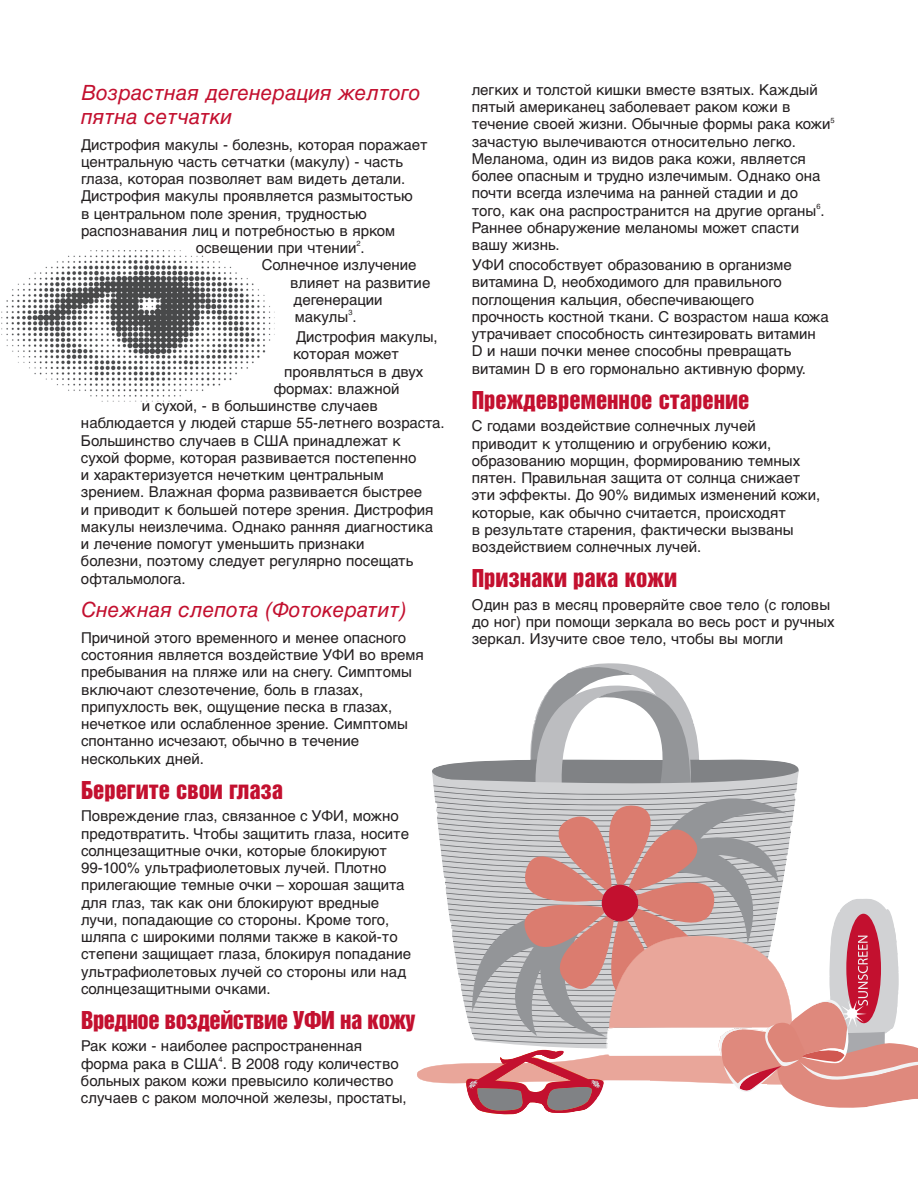
<style>
.page{position:relative;width:918px;height:1188px;background:#fff}
.page>*{position:absolute;margin:0;border:0;box-sizing:border-box;transform-origin:0 0}
.t1{font:22.5px "Helvetica Inserat Cyr Upright";color:#c3102f}
.t2{font:22.5px "Helvetica Inserat Cyr Upright";letter-spacing:-.02em;color:#c3102f}
.t3{font:21px/24px "Helvetica Cyr Inclined";color:#c3102f}
.t4{font:15px/17.2px "Helvetica Cyr Upright";color:#231f20}
.t5{font:7.5px "Helvetica Cyr Upright";color:#231f20}
</style>
<div class="page">
<img style="left:2px;top:250px;width:269px;height:151px">
<svg style="left:768px;top:813px;width:125px;height:295px"></svg>
<svg style="left:432px;top:663px;width:336px;height:452px"></svg>
<svg style="left:881px;top:909px;width:18px;height:120px;background:#d7d8da"></svg>
<h2 class="t3" style="left:81px;top:80px;width:341px">Возрастная дегенерация желтого пятна сетчатки</h2>
<p class="t4" style="left:81px;top:136px;width:348px">Дистрофия макулы - болезнь, которая поражает</p>
<p class="t4" style="left:81px;top:153px;width:324px">центральную часть сетчатки (макулу) - часть</p>
<p class="t4" style="left:81px;top:170px;width:326px">глаза, которая позволяет вам видеть детали.</p>
<p class="t4" style="left:81px;top:188px;width:333px">Дистрофия макулы проявляется размытостью</p>
<p class="t4" style="left:81px;top:205px;width:287px">в центральном поле зрения, трудностью</p>
<p class="t4" style="left:81px;top:222px;width:316px">распознавания лиц и потребностью в ярком</p>
<p class="t4" style="left:196px;top:239px;width:171px">освещении при чтении .</p>
<p class="t5" style="left:356px;top:240px;width:6px">2</p>
<p class="t4" style="left:262px;top:257px;width:156px">Солнечное излучение</p>
<p class="t4" style="left:290px;top:274px;width:142px">влияет на развитие</p>
<p class="t4" style="left:293px;top:291px;width:91px">дегенерации</p>
<p class="t4" style="left:295px;top:308px;width:63px">макулы .</p>
<p class="t5" style="left:348px;top:309px;width:6px">3</p>
<p class="t4" style="left:296px;top:328px;width:143px">Дистрофия макулы,</p>
<p class="t4" style="left:293px;top:346px;width:107px">которая может</p>
<p class="t4" style="left:284px;top:363px;width:141px">проявляться в двух</p>
<p class="t4" style="left:274px;top:380px;width:127px">формах: влажной</p>
<p class="t4" style="left:142px;top:397px;width:238px">и сухой, - в большинстве случаев</p>
<p class="t4" style="left:81px;top:415px;width:365px">наблюдается у людей старше 55-летнего возраста.</p>
<p class="t4" style="left:81px;top:432px;width:321px">Большинство случаев в США принадлежат к</p>
<p class="t4" style="left:81px;top:449px;width:337px">сухой форме, которая развивается постепенно</p>
<p class="t4" style="left:81px;top:466px;width:304px">и характеризуется нечетким центральным</p>
<p class="t4" style="left:81px;top:484px;width:343px">зрением. Влажная форма развивается быстрее</p>
<p class="t4" style="left:81px;top:501px;width:354px">и приводит к большей потере зрения. Дистрофия</p>
<p class="t4" style="left:81px;top:518px;width:354px">макулы неизлечима. Однако ранняя диагностика</p>
<p class="t4" style="left:81px;top:535px;width:285px">и лечение помогут уменьшить признаки</p>
<p class="t4" style="left:81px;top:553px;width:334px">болезни, поэтому следует регулярно посещать</p>
<p class="t4" style="left:81px;top:570px;width:106px">офтальмолога.</p>
<h2 class="t3" style="left:81px;top:598px;width:327px">Снежная слепота (Фотокератит)</h2>
<p class="t4" style="left:81px;top:629px;width:344px">Причиной этого временного и менее опасного состояния является воздействие УФИ во время пребывания на пляже или на снегу. Симптомы включают слезотечение, боль в глазах, припухлость век, ощущение песка в глазах, нечеткое или ослабленное зрение. Симптомы спонтанно исчезают, обычно в течение нескольких дней.</p>
<h1 class="t1" style="left:81px;top:776px;width:204px">Берегите свои глаза</h1>
<p class="t4" style="left:81px;top:807px;width:332px">Повреждение глаз, связанное с УФИ, можно предотвратить. Чтобы защитить глаза, носите солнцезащитные очки, которые блокируют 99-100% ультрафиолетовых лучей. Плотно прилегающие темные очки – хорошая защита для глаз, так как они блокируют вредные лучи, попадающие со стороны. Кроме того, шляпа с широкими полями также в какой-то степени защищает глаза, блокируя попадание ультрафиолетовых лучей со стороны или над солнцезащитными очками.</p>
<h1 class="t2" style="left:81px;top:1006px;width:336px">Вредное воздействие УФИ на кожу</h1>
<p class="t4" style="left:81px;top:1038px;width:319px">Рак кожи - наиболее распространенная форма рака в США . В 2008 году количество</p>
<p class="t5" style="left:219px;top:1055px;width:6px">4</p>
<p class="t4" style="left:81px;top:1072px;width:327px">больных раком кожи превысило количество случаев с раком молочной железы, простаты,</p>
<p class="t4" style="left:472px;top:81px;width:360px">легких и толстой кишки вместе взятых. Каждый пятый американец заболевает раком кожи в течение своей жизни. Обычные формы рака кожи</p>
<p class="t5" style="left:831px;top:116px;width:6px">5</p>
<p class="t4" style="left:472px;top:133px;width:355px">зачастую вылечиваются относительно легко.<br>Меланома, один из видов рака кожи, является более опасным и трудно излечимым. Однако она почти всегда излечима на ранней стадии и до того, как она распространится на другие органы .</p>
<p class="t5" style="left:816px;top:202px;width:6px">6</p>
<p class="t4" style="left:472px;top:219px;width:329px">Раннее обнаружение меланомы может спасти вашу жизнь.</p>
<p class="t4" style="left:472px;top:256px;width:359px">УФИ способствует образованию в организме витамина D, необходимого для правильного поглощения кальция, обеспечивающего прочность костной ткани. С возрастом наша кожа утрачивает способность синтезировать витамин D и наши почки менее способны превращать витамин D в его гормонально активную форму.</p>
<h1 class="t1" style="left:472px;top:386px;width:279px">Преждевременное старение</h1>
<p class="t4" style="left:472px;top:417px;width:350px">С годами воздействие солнечных лучей приводит к утолщению и огрубению кожи, образованию морщин, формированию темных пятен. Правильная защита от солнца снижает эти эффекты. До 90% видимых изменений кожи, которые, как обычно считается, происходят<br>в результате старения, фактически вызваны воздействием солнечных лучей.</p>
<h1 class="t1" style="left:472px;top:565px;width:207px">Признаки рака кожи</h1>
<p class="t4" style="left:472px;top:596px;width:364px">Один раз в месяц проверяйте свое тело (с головы до ног) при помощи зеркала во весь рост и ручных зеркал. Изучите свое тело, чтобы вы могли</p>
</div>
